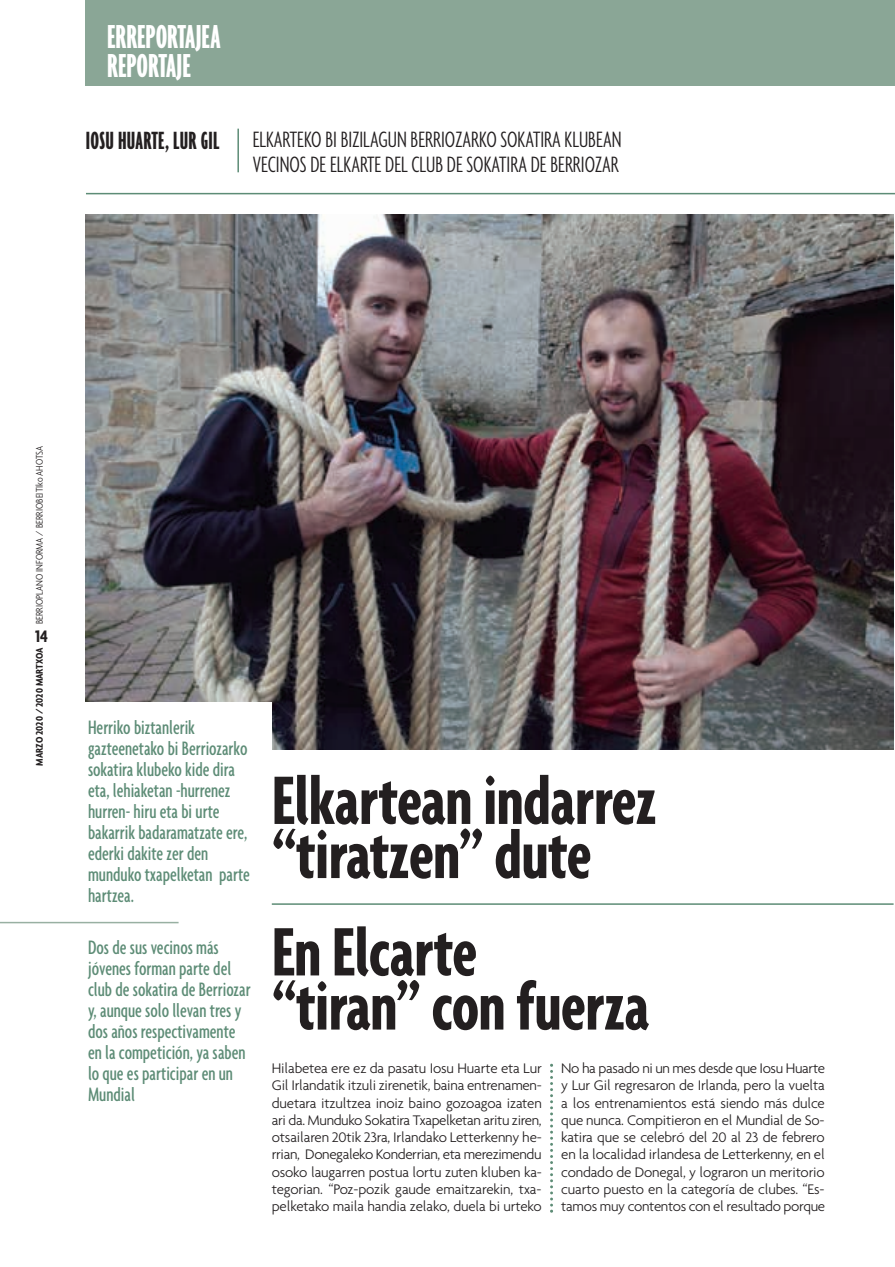
<style>
.page{position:relative;width:895px;height:1267px;background:#fff}
.page>*{position:absolute;margin:0;border:0;box-sizing:border-box;transform-origin:0 0}
.t1{font:700 extra-condensed 73.95px/54.2px "Agenda";letter-spacing:-.01em;color:#231f20}
.t2{font:700 ultra-condensed 36px/28.5px "Agenda";color:#fff}
.t3{font:300 extra-condensed 24px/25px "Agenda";color:#231f20;text-align:right}
.t4{font:500 extra-condensed 21px/21px "Agenda";color:#5d8c76}
.t5{font:700 condensed 18px "Agenda";color:#231f20}
.t6{font:300 15px/17.2px "Agenda";letter-spacing:-.015em;color:#231f20;text-align:justify}
.t7{font:300 condensed 10.5px "Agenda";color:#231f20}
.t8{font:700 condensed 10.5px "Agenda";color:#231f20}
.s1{font-weight:700;font-stretch:ultra-condensed;font-size:27px}
</style>
<div class="page">
<div style="left:85px;top:0;width:810px;height:86px;background:#8aa696"></div>
<hr style="left:237px;top:129px;width:2px;height:43px;background:#5d8c76">
<hr style="left:272px;top:903px;width:622px;height:1px;background:#5d8c76">
<hr style="left:86px;top:193px;width:809px;height:1px;background:#5d8c76">
<img style="left:86px;top:215px;width:808px;height:534px">
<div style="left:77px;top:702px;width:195px;height:115px;background:#fff"></div>
<hr style="left:0;top:921px;width:179px;height:2px;background:#98b0a2">
<svg style="left:550px;top:1063px;width:3px;height:149px"></svg>
<h2 class="t2" style="left:106px;top:21px;width:111px">NTREVIS<br>ELKARRIZKETA</h2>
<h2 class="t2" style="left:107px;top:21px;width:115px">ERREPORTAJEA<br>REPORTAJE</h2>
<h3 class="t3" style="left:86px;top:126px;width:537px"><span class="s1">IOSU HUARTE, LUR GIL</span> ELKARTEKO BI BIZILAGUN BERRIOZARKO SOKATIRA KLUBEAN<br>VECINOS DE ELKARTE DEL CLUB DE SOKATIRA DE BERRIOZAR</h3>
<p class="t7" style="left:33px;top:624px;width:180px;rotate:-90deg">BERRIOPLANO INFORMA / BERRIOBEITIko AHOTSA</p>
<p class="t5" style="left:35px;top:625px;width:15px">14</p>
<p class="t8" style="left:33px;top:765px;width:120px;rotate:-90deg">MARZO 2020 / 2020 MARTXOA</p>
<h3 class="t4" style="left:88px;top:716px;width:163px">Herriko biztanlerik gazteenetako bi Berriozarko sokatira klubeko kide dira eta, lehiaketan -hurrenez hurren- hiru eta bi urte bakarrik badaramatzate ere, ederki dakite zer den munduko txapelketan parte hartzea.</h3>
<h3 class="t4" style="left:88px;top:936px;width:164px">Dos de sus vecinos más jóvenes forman parte del club de sokatira de Berriozar y, aunque solo llevan tres y dos años respectivamente en la competición, ya saben lo que es participar en un<br>Mundial</h3>
<h1 class="t1" style="left:272px;top:771px;width:386px">Elkartean indarrez “tiratzen” dute</h1>
<h1 class="t1" style="left:272px;top:922px;width:379px">En Elcarte<br>“tiran” con fuerza</h1>
<p class="t6" style="left:561px;top:1059px;width:265px">No ha pasado ni un mes desde que Iosu Huarte y Lur Gil regresaron de Irlanda, pero la vuelta a los entrenamientos está siendo más dulce que nunca. Compitieron en el Mundial de So&shy;katira que se celebró del 20 al 23 de febrero en la localidad irlandesa de Letterkenny, en el condado de Donegal, y lograron un meritorio cuarto puesto en la categoría de clubes. “Es&shy;tamos muy contentos con el resultado porque</p>
<p class="t6" style="left:272px;top:1059px;width:272px">Hilabetea ere ez da pasatu Iosu Huarte eta Lur Gil Irlandatik itzuli zirenetik, baina entrenamen&shy;duetara itzultzea inoiz baino gozoagoa izaten ari da. Munduko Sokatira Txapelketan aritu ziren, otsailaren 20tik 23ra, Irlandako Letterkenny he&shy;rrian, Donegaleko Konderrian, eta merezimendu osoko laugarren postua lortu zuten kluben ka&shy;tegorian. “Poz-pozik gaude emaitzarekin, txa&shy;pelketako maila handia zelako, duela bi urteko</p>
</div>
